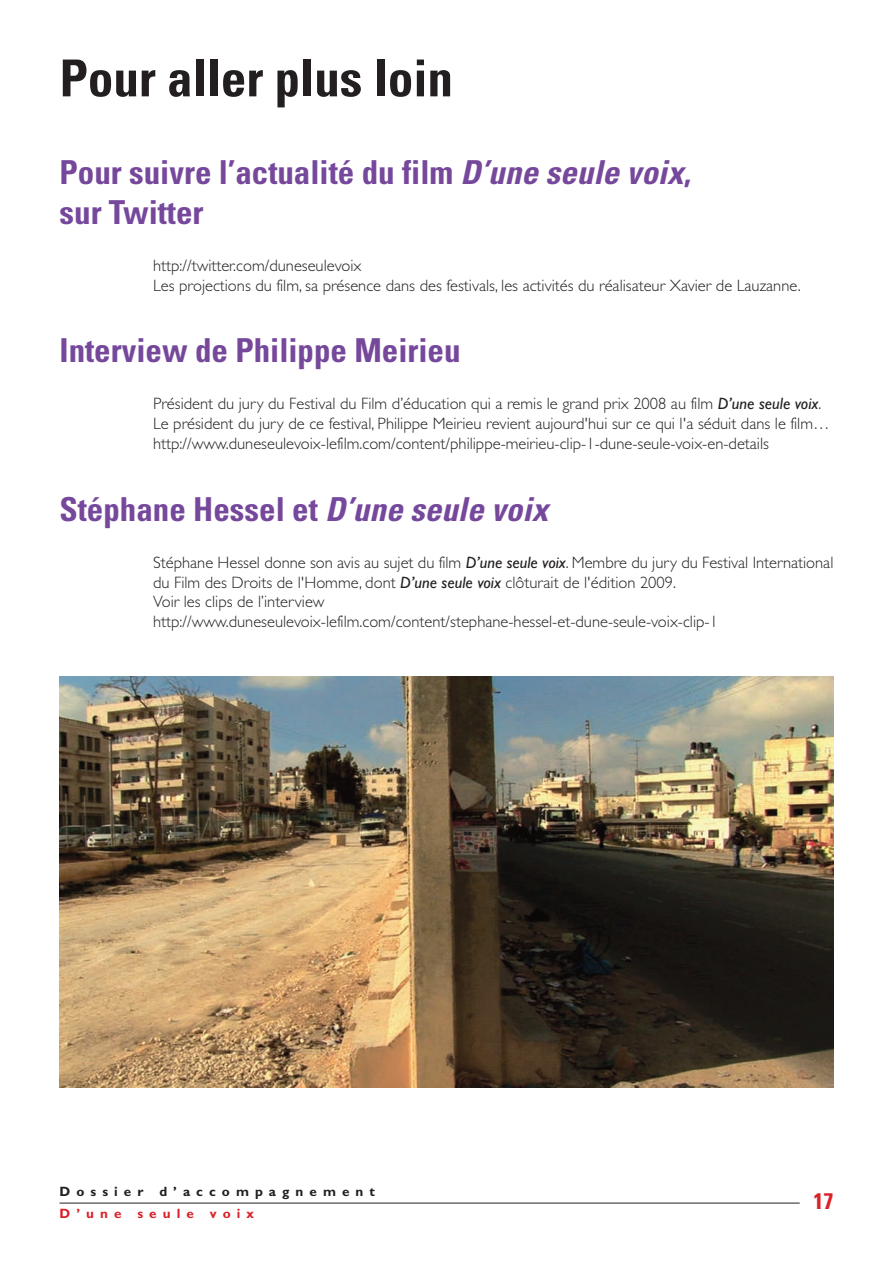
<style>
.page{position:relative;width:893px;height:1263px;background:#fff}
.page>*{position:absolute;margin:0;border:0;box-sizing:border-box;transform-origin:0 0}
.t1{font:700 condensed 51px "Univers";color:#231f20}
.t2{font:700 condensed 33px/39.6px "Univers";color:#76489c}
.t3{font:700 condensed 22.5px "Univers";color:#da2128}
.t4{font:300 16.5px/19.8px "Gill Sans";color:#231f20}
.t5{font:700 13.5px "M Gill Sans";letter-spacing:.45em;color:#231f20}
.t6{font:700 13.5px "M Gill Sans";letter-spacing:.45em;color:#da2128}
.s1{font-style:italic}
.s2{font-family:"M Gill Sans";font-weight:400;font-style:italic}
</style>
<div class="page">
<hr style="left:60px;top:1203px;width:740px;height:1px;background:#231f20">
<img style="left:60px;top:676px;width:773px;height:412px">
<h1 class="t1" style="left:60px;top:60px;width:395px">Pour aller plus loin</h1>
<h2 class="t2" style="left:60px;top:155px;width:633px">Pour suivre l’actualité du film <span class="s1">D’une seule voix</span>, sur Twitter</h2>
<p class="t4" style="left:153px;top:255px;width:649px">http://twitter.com/duneseulevoix<br>Les projections du film, sa présence dans des festivals, les activités du réalisateur Xavier de Lauzanne.</p>
<h2 class="t2" style="left:60px;top:334px;width:403px">Interview de Philippe Meirieu</h2>
<p class="t4" style="left:153px;top:394px;width:678px">Président du jury du Festival du Film d’éducation qui a remis le grand prix 2008 au film <span class="s2">D’une seule voix</span>.<br>Le président du jury de ce festival, Philippe Meirieu revient aujourd'hui sur ce qui l'a séduit dans le film… http://www.duneseulevoix-lefilm.com/content/philippe-meirieu-clip-1-dune-seule-voix-en-details</p>
<h2 class="t2" style="left:60px;top:492px;width:490px">Stéphane Hessel et <span class="s1">D’une seule voix</span></h2>
<p class="t4" style="left:153px;top:552px;width:682px">Stéphane Hessel donne son avis au sujet du film <span class="s2">D’une seule voix</span>. Membre du jury du Festival International du Film des Droits de l'Homme, dont <span class="s2">D’une seule voix</span> clôturait de l'édition 2009.<br>Voir les clips de l’interview http://www.duneseulevoix-lefilm.com/content/stephane-hessel-et-dune-seule-voix-clip-1</p>
<p class="t5" style="left:60px;top:1187px;width:317px">Dossier d’accompagnement</p>
<p class="t6" style="left:60px;top:1208px;width:196px">D’une seule voix</p>
<h3 class="t3" style="left:813px;top:1192px;width:21px">17</h3>
</div>
